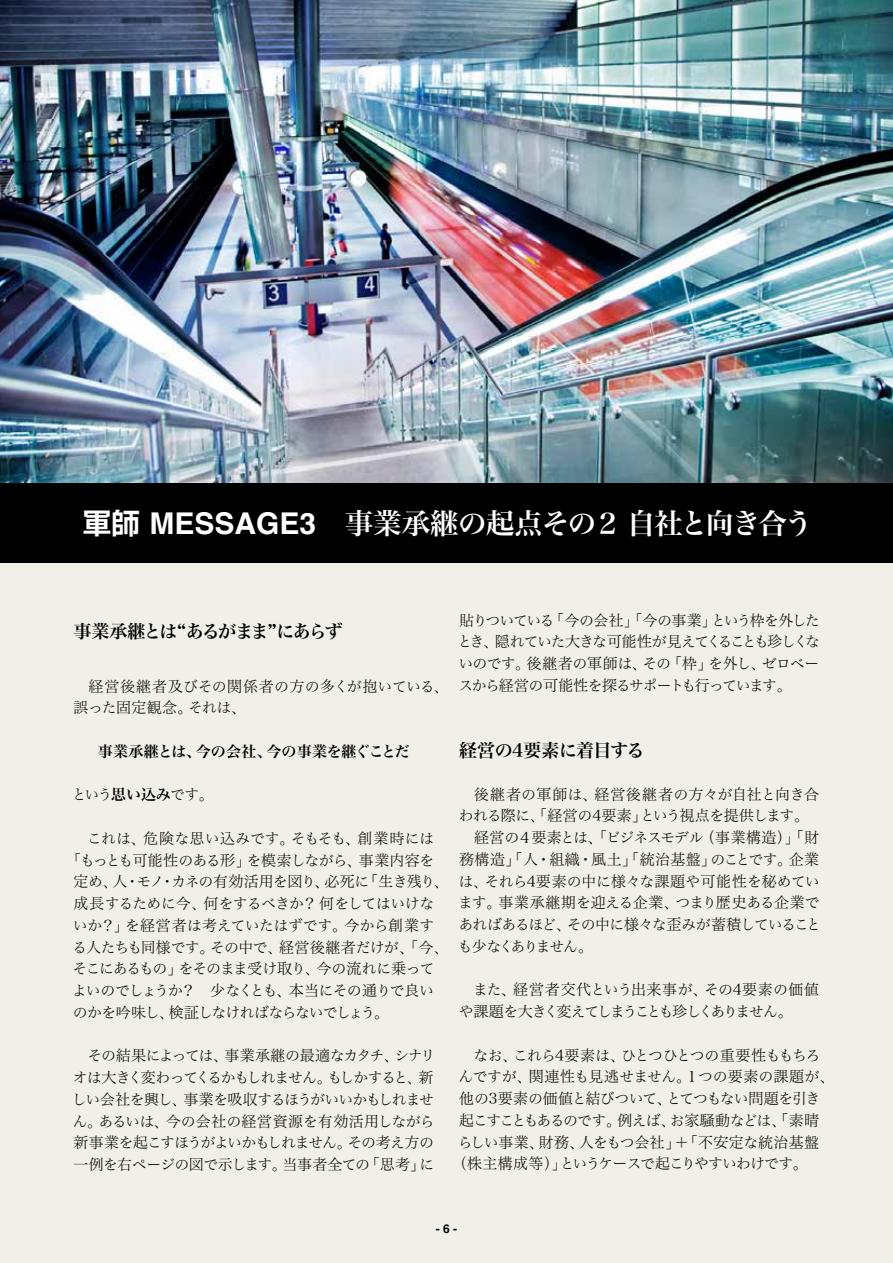
<style>
.page{position:relative;width:893px;height:1263px;background:#fff}
.page>*{position:absolute;margin:0;border:0;box-sizing:border-box;transform-origin:0 0}
.t1{font:28.5px "Hira Min Std N W6";letter-spacing:-.05em;color:#fff}
.t2{font:18px "Hira Min Std N W6";letter-spacing:-.1em;color:#000}
.t3{font:18px "Hira Min Std N W6";letter-spacing:-.025em;color:#000}
.t4{font:15px/21.8px "Hira Min Std N W2";letter-spacing:-.045em;color:#000;text-align:justify}
.t5{font:15px/21.8px "Hira Min Std N W2";letter-spacing:-.065em;color:#000}
.t6{font:15px/21.8px "Hira Min Std N W2";letter-spacing:-.07em;color:#000}
.t7{font:15px/21.8px "Hira Min Std N W2";letter-spacing:.02em;color:#000}
.t8{font:15px "Hira Min Std N W2";letter-spacing:-.075em;color:#000}
.t9{font:15px "Hira Min Std N W2";letter-spacing:-.02em;color:#000}
.t10{font:15px "Hira Min Std N W2";letter-spacing:.025em;color:#000}
.t11{font:15px "Hira Min Std N W2";letter-spacing:-.015em;color:#000}
.t12{font:15px "Hira Min Std N W2";letter-spacing:-.01em;color:#000}
.t13{font:15px "Hira Min Std N W2";letter-spacing:-.005em;color:#000}
.t14{font:15px "Hira Min Std N W2";letter-spacing:.01em;color:#000}
.t15{font:15px "Hira Min Std N W2";letter-spacing:-.08em;color:#000}
.t16{font:15px "Hira Min Std N W6";letter-spacing:.005em;color:#000}
.t17{font:15px "Hira Min Std N W2";letter-spacing:-.12em;color:#000}
.t18{font:700 12px "Helvetica";color:#000}
.s1{font-family:"Shin Go Pro De";font-weight:700}
.s2{font-family:"Helvetica";font-weight:700;font-size:30px}
.s3{font-family:"Hira Min Std N W6"}
</style>
<div class="page">
<div style="left:0;top:562px;width:893px;height:701px;background:#f1f0e8"></div>
<img style="left:0;top:0;width:893px;height:483px">
<div style="left:0;top:483px;width:893px;height:80px;background:#000"></div>
<h1 class="t1" style="left:83px;top:503px;width:732px"><span class="s1">軍師</span> <span class="s2">MESSAGE3</span>　事業承継の起点その２ 自社と向き合う</h1>
<p class="t2" style="left:74px;top:618px;width:271px">事業承継とは“あるがまま”にあらず</p>
<p class="t7" style="left:74px;top:674px;width:377px;text-indent:15px">経営後継者及びその関係者の方の多くが抱いている、誤った固定観念。それは、</p>
<p class="t16" style="left:98px;top:740px;width:313px">事業承継とは、今の会社、今の事業を継ぐことだ</p>
<p class="t4" style="left:72px;top:783px;width:144px">という<span class="s3">思い込み</span>です。</p>
<p class="t14" style="left:87px;top:827px;width:348px">これは、危険な思い込みです。そもそも、創業時には</p>
<p class="t4" style="left:66px;top:848px;width:370px">「もっとも可能性のある形」を模索しながら、事業内容を</p>
<p class="t4" style="left:74px;top:870px;width:377px">定め、人・モノ・カネの有効活用を図り、必死に「生き残り、</p>
<p class="t4" style="left:74px;top:892px;width:362px">成長するために今、何をするべきか？何をしてはいけな</p>
<p class="t9" style="left:73px;top:914px;width:363px">いか？」を経営者は考えていたはずです。今から創業す</p>
<p class="t4" style="left:72px;top:935px;width:378px">る人たちも同様です。その中で、経営後継者だけが、「今、</p>
<p class="t8" style="left:73px;top:958px;width:364px">そこにあるもの」をそのまま受け取り、今の流れに乗って</p>
<p class="t4" style="left:72px;top:979px;width:364px">よいのでしょうか？　少なくとも、本当にその通りで良い</p>
<p class="t15" style="left:73px;top:1001px;width:318px">のかを吟味し、検証しなければならないでしょう。</p>
<p class="t5" style="left:72px;top:1044px;width:365px;text-indent:16px">その結果によっては、事業承継の最適なカタチ、シナリオは大きく変わってくるかもしれません。もしかすると、新しい会社を興し、事業を吸収するほうがいいかもしれません。あるいは、今の会社の経営資源を有効活用しながら新事業を起こすほうがよいかもしれません。その考え方の一例を右ページの図で示します。当事者全ての「思考」に</p>
<p class="t4" style="left:457px;top:608px;width:364px">貼りついている「今の会社」「今の事業」という枠を外したとき、隠れていた大きな可能性が見えてくることも珍しくないのです。後継者の軍師は、その「枠」を外し、ゼロベースから経営の可能性を探るサポートも行っています。</p>
<p class="t3" style="left:459px;top:737px;width:187px">経営の4要素に着目する</p>
<p class="t7" style="left:474px;top:782px;width:347px">後継者の軍師は、経営後継者の方々が自社と向き合</p>
<p class="t4" style="left:459px;top:804px;width:352px">われる際に、「経営の4要素」という視点を提供します。</p>
<p class="t8" style="left:474px;top:827px;width:347px">経営の４要素とは、「ビジネスモデル（事業構造）」「財</p>
<p class="t10" style="left:459px;top:848px;width:362px">務構造」「人・組織・風土」「統治基盤」のことです。企業</p>
<p class="t13" style="left:459px;top:870px;width:363px">は、それら4要素の中に様々な課題や可能性を秘めてい</p>
<p class="t9" style="left:458px;top:892px;width:363px">ます。事業承継期を迎える企業、つまり歴史ある企業で</p>
<p class="t4" style="left:458px;top:913px;width:364px">あればあるほど、その中に様々な歪みが蓄積していること</p>
<p class="t17" style="left:458px;top:935px;width:137px">も少なくありません。</p>
<p class="t6" style="left:459px;top:978px;width:362px;text-indent:14px">また、経営者交代という出来事が、その4要素の価値や課題を大きく変えてしまうことも珍しくありません。</p>
<p class="t4" style="left:473px;top:1043px;width:348px">なお、これら4要素は、ひとつひとつの重要性ももちろ</p>
<p class="t11" style="left:458px;top:1066px;width:378px">んですが、関連性も見逃せません。１つの要素の課題が、</p>
<p class="t4" style="left:459px;top:1087px;width:363px">他の3要素の価値と結びついて、とてつもない問題を引き</p>
<p class="t6" style="left:459px;top:1109px;width:361px">起こすこともあるのです。例えば、お家騒動などは、「素晴</p>
<p class="t12" style="left:458px;top:1131px;width:363px">らしい事業、財務、人をもつ会社」＋「不安定な統治基盤</p>
<p class="t5" style="left:452px;top:1152px;width:358px">（株主構成等）」というケースで起こりやすいわけです。</p>
<p class="t18" style="left:436px;top:1221px;width:23px">- 6 -</p>
</div>
